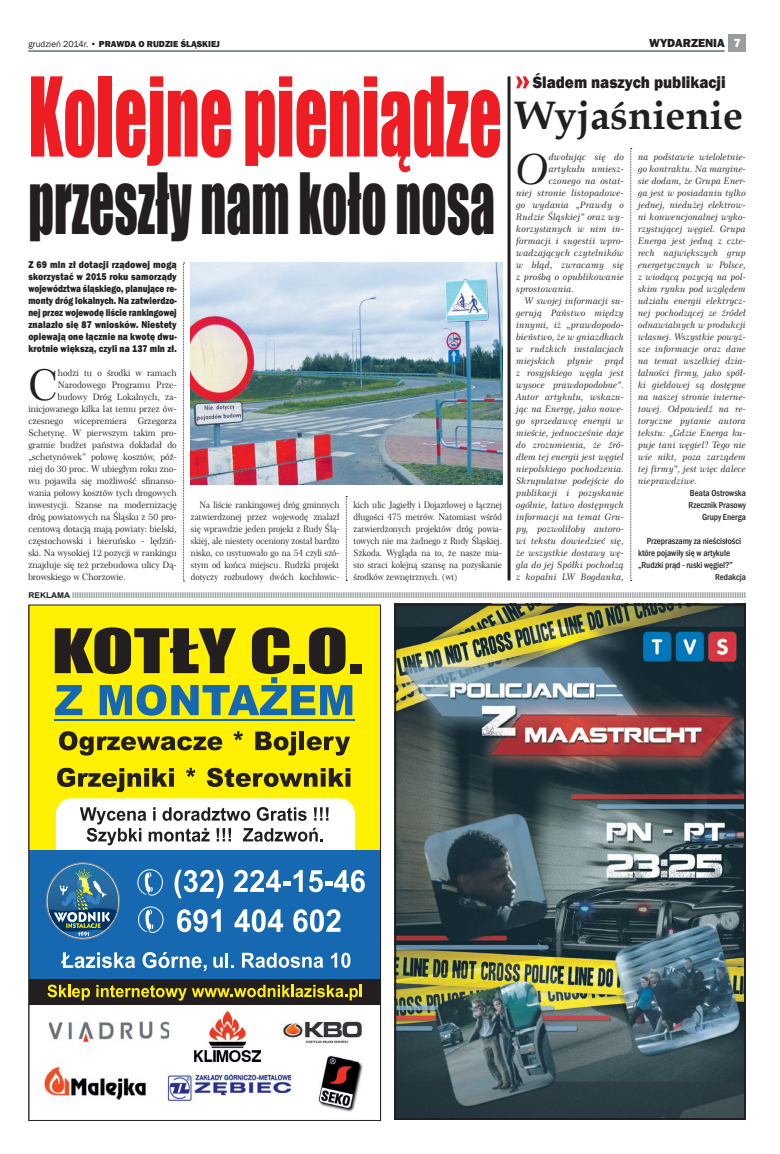
<style>
.page{position:relative;width:780px;height:1154px;background:#fff}
.page>*{position:absolute;margin:0;border:0;box-sizing:border-box;transform-origin:0 0}
.t1{font:101.4px "Impact";color:#ee1d23;scale:.64 1}
.t2{font:77.4px "Impact";color:#231f20;scale:.64 1}
.t3{font:42.5px "Century 751 No 2 EU";color:#231f20}
.t4{font:italic 42.4px "Century 751 No 2 EU";color:#231f20;scale:1.05 1}
.t5{font:700 39.8px "Book Antiqua";color:#231f20}
.t6{font:800 17.2px "Franklin Gothic";color:#231f20;scale:.9 1}
.t7{font:800 12px "Franklin Gothic";color:#231f20}
.t8{font:800 10.2px/12px "Franklin Gothic";letter-spacing:.01em;color:#231f20;text-align:justify;scale:.87 1}
.t9{font:italic 9px/12px "Century 751 No 2 EU";color:#231f20;text-align:justify}
.t10{font:9px "Century 751 No 2 EU";color:#231f20}
.t11{font:9px/12px "Century 751 No 2 EU";color:#231f20;text-align:justify;scale:.93 1}
.t12{font:italic 9px "Century 751 No 2 EU";color:#231f20;scale:1.05 1}
.t13{font:500 condensed 9px/12px "Franklin Gothic";color:#231f20;text-align:right}
.t14{font:800 9px "Franklin Gothic";color:#231f20}
.t15{font:700 8px "Arial";color:#939598;scale:1.05 1}
.s1{font-weight:400}
.s2{color:#fff}
.s3{color:#231f20}
</style>
<div class="page">
<div style="left:729px;top:34px;width:17px;height:17px;background:#9a9da0"></div>
<hr style="left:28px;top:51px;width:696px;height:1px;background:#15242e">
<img style="left:397px;top:607px;width:346px;height:510px">
<div style="left:394px;top:604px;width:352px;height:516px;border:2px solid #231f20"></div>
<svg style="left:30px;top:606px;width:349px;height:494px"></svg>
<div style="left:350px;top:664px;width:11px;height:9px;background:#231f20"></div>
<svg style="left:55px;top:627px;width:297px;height:88px;background:#8b932d"></svg>
<hr style="left:54px;top:719px;width:301px;height:2px;background:#1668b1">
<img style="left:160px;top:1073px;width:137px;height:29px">
<img style="left:38px;top:1061px;width:117px;height:40px">
<img style="left:280px;top:1016px;width:86px;height:32px">
<img style="left:49px;top:1011px;width:120px;height:41px">
<img style="left:194px;top:1011px;width:67px;height:51px">
<div style="left:29px;top:850px;width:351px;height:154px;background:#1668b1"></div>
<svg style="left:61px;top:952px;width:74px;height:16px"></svg>
<svg style="left:143px;top:952px;width:63px;height:19px"></svg>
<svg style="left:213px;top:957px;width:10px;height:11px"></svg>
<hr style="left:225px;top:953px;width:3px;height:14px;background:#fff">
<svg style="left:242px;top:953px;width:81px;height:15px"></svg>
<svg style="left:331px;top:952px;width:19px;height:16px"></svg>
<svg style="left:177px;top:909px;width:44px;height:23px"></svg>
<svg style="left:234px;top:909px;width:49px;height:23px"></svg>
<svg style="left:293px;top:909px;width:47px;height:23px"></svg>
<svg style="left:138px;top:906px;width:25px;height:27px"></svg>
<svg style="left:137px;top:869px;width:26px;height:26px"></svg>
<svg style="left:174px;top:869px;width:49px;height:29px"></svg>
<svg style="left:234px;top:870px;width:69px;height:22px"></svg>
<svg style="left:309px;top:870px;width:56px;height:22px"></svg>
<img style="left:319px;top:1056px;width:44px;height:56px">
<svg style="left:45px;top:862px;width:75px;height:78px"></svg>
<svg style="left:59px;top:731px;width:163px;height:24px;background:#aa9f0c"></svg>
<svg style="left:233px;top:731px;width:10px;height:9px"></svg>
<svg style="left:255px;top:731px;width:41px;height:24px"></svg>
<div style="left:299px;top:731px;width:5px;height:19px;background:#231f20"></div>
<svg style="left:307px;top:736px;width:43px;height:19px"></svg>
<svg style="left:57px;top:768px;width:117px;height:24px;background:#a2980d"></svg>
<svg style="left:186px;top:768px;width:9px;height:9px"></svg>
<svg style="left:207px;top:768px;width:143px;height:19px;background:#918810"></svg>
<svg style="left:80px;top:807px;width:248px;height:38px"></svg>
<div style="left:29px;top:979px;width:351px;height:25px;background:#231f20"></div>
<svg style="left:47px;top:984px;width:43px;height:16px"></svg>
<svg style="left:96px;top:985px;width:266px;height:15px"></svg>
<svg style="left:516px;top:76px;width:13px;height:12px"></svg>
<svg style="left:630px;top:148px;width:1px;height:433px"></svg>
<hr style="left:507px;top:76px;width:3px;height:504px;background:#231f20">
<img style="left:191px;top:263px;width:311px;height:221px">
<svg style="left:183px;top:263px;width:2px;height:319px"></svg>
<svg style="left:346px;top:496px;width:1px;height:85px"></svg>
<p class="t14" style="left:28px;top:38px;width:193px"><span class="s1">grudzień 2014r. •</span> PRAWDA O RUDZIE ŚLĄSKIEJ</p>
<h3 class="t7" style="left:649px;top:35px;width:93px">WYDARZENIA <span class="s2">7</span></h3>
<h1 class="t1" style="left:28px;top:38px;width:741px">Kolejne pieniądze</h1>
<h2 class="t2" style="left:28px;top:144px;width:731px">przeszły nam koło nosa</h2>
<p class="t8" style="left:28px;top:259px;width:172px">Z 69 mln zł dotacji rządowej mogą skorzystać w 2015 roku samorządy województwa śląskiego, planujące re&shy;monty dróg lokalnych. Na zatwierdzo&shy;nej przez wojewodę liście rankingowej znalazło się 87 wniosków. Niestety opiewają one łącznie na kwotę dwu&shy;krotnie większą, czyli na 137 mln zł.</p>
<h3 class="t3" style="left:28px;top:359px;width:31px">C</h3>
<p class="t10" style="left:58px;top:368px;width:120px">hodzi tu o środki w ramach</p>
<p class="t10" style="left:58px;top:380px;width:120px">Narodowego Programu Prze-</p>
<p class="t10" style="left:58px;top:392px;width:120px">budowy Dróg Lokalnych, za-</p>
<p class="t10" style="left:28px;top:404px;width:150px">inicjowanego kilka lat temu przez ów-</p>
<p class="t10" style="left:28px;top:416px;width:150px">czesnego wicepremiera Grzegorza</p>
<p class="t10" style="left:28px;top:428px;width:150px">Schetynę. W pierwszym takim pro-</p>
<p class="t10" style="left:28px;top:440px;width:150px">gramie budżet państwa dokładał do</p>
<p class="t10" style="left:28px;top:452px;width:150px">„schetynówek” połowę kosztów, póź-</p>
<p class="t10" style="left:28px;top:464px;width:150px">niej do 30 proc. W ubiegłym roku zno-</p>
<p class="t10" style="left:28px;top:476px;width:150px">wu pojawiła się możliwość sfinanso-</p>
<p class="t10" style="left:28px;top:488px;width:150px">wania połowy kosztów tych drogowych</p>
<p class="t10" style="left:28px;top:500px;width:150px">inwestycji. Szanse na modernizację</p>
<p class="t10" style="left:28px;top:512px;width:150px">dróg powiatowych na Śląsku z 50 pro-</p>
<p class="t10" style="left:28px;top:524px;width:150px">centową dotacją mają powiaty: bielski,</p>
<p class="t10" style="left:28px;top:536px;width:150px">częstochowski i bieruńsko - lędziń-</p>
<p class="t10" style="left:28px;top:548px;width:150px">ski. Na wysokiej 12 pozycji w rankingu</p>
<p class="t10" style="left:28px;top:560px;width:150px">znajduje się też przebudowa ulicy Dą-</p>
<p class="t10" style="left:28px;top:572px;width:99px">browskiego w Chorzowie.</p>
<p class="t11" style="left:191px;top:499px;width:161px;text-indent:9px">Na liście rankingowej dróg gminnych zatwierdzonej przez wojewodę znalazł się wprawdzie jeden projekt z Rudy Ślą&shy;skiej, ale niestety oceniony został bardzo nisko, co usytuowało go na 54 czyli szó&shy;stym od końca miejscu. Rudzki projekt dotyczy rozbudowy dwóch kochłowic-</p>
<p class="t11" style="left:353px;top:499px;width:161px">kich ulic Jagiełły i Dojazdowej o łącznej długości 475 metrów. Natomiast wśród zatwierdzonych projektów dróg powia&shy;towych nie ma żadnego z Rudy Śląskiej.<br>Szkoda. Wygląda na to, że nasze mia&shy;sto straci kolejną szansę na pozyskanie środków zewnętrznych. (wt)</p>
<h3 class="t6" style="left:532px;top:71px;width:216px">Śladem naszych publikacji</h3>
<h3 class="t5" style="left:515px;top:89px;width:229px">Wyjaśnienie</h3>
<h3 class="t4" style="left:516px;top:144px;width:32px">O</h3>
<p class="t12" style="left:548px;top:152px;width:73px">dwołując się do</p>
<p class="t12" style="left:548px;top:164px;width:73px">artykułu umiesz-</p>
<p class="t12" style="left:548px;top:176px;width:73px">czonego na ostat-</p>
<p class="t12" style="left:516px;top:188px;width:104px">niej stronie listopadowe-</p>
<p class="t12" style="left:516px;top:200px;width:104px">go wydania „Prawdy o</p>
<p class="t12" style="left:516px;top:212px;width:104px">Rudzie Śląskiej” oraz wy-</p>
<p class="t12" style="left:516px;top:224px;width:104px">korzystanych w nim in-</p>
<p class="t12" style="left:516px;top:236px;width:104px">formacji i sugestii wpro-</p>
<p class="t12" style="left:516px;top:248px;width:104px">wadzających czytelników</p>
<p class="t12" style="left:516px;top:260px;width:104px">w błąd, zwracamy się</p>
<p class="t12" style="left:516px;top:272px;width:104px">z prośbą o opublikowanie</p>
<p class="t12" style="left:516px;top:284px;width:57px">sprostowania.</p>
<p class="t9" style="left:524px;top:295px;width:101px">W swojej informacji su-</p>
<p class="t9" style="left:516px;top:307px;width:109px">gerują Państwo między</p>
<p class="t9" style="left:516px;top:319px;width:109px">innymi, iż „prawdopodo-</p>
<p class="t9" style="left:516px;top:331px;width:109px">bieństwo, że w gniazdkach</p>
<p class="t9" style="left:516px;top:343px;width:109px">w rudzkich instalacjach</p>
<p class="t9" style="left:516px;top:355px;width:41px">miejskich</p>
<p class="t9" style="left:567px;top:355px;width:27px">płynie</p>
<p class="t9" style="left:516px;top:355px;width:109px;text-indent:89px">prąd z rosyjskiego węgla jest wysoce prawdopodobne”.<br>Autor artykułu, wskazu&shy;jąc na Energę, jako nowe&shy;go sprzedawcę energii w mieście, jednocześnie daje do zrozumienia, że źró&shy;dłem tej energii jest węgiel niepolskiego pochodzenia.<br>Skrupulatne podejście do publikacji i pozyskanie ogólnie, łatwo dostępnych informacji na temat Gru&shy;py, pozwoliłoby autoro&shy;wi tekstu dowiedzieć się, że wszystkie dostawy wę&shy;gla do jej Spółki pochodzą z kopalni LW Bogdanka,</p>
<p class="t9" style="left:638px;top:151px;width:109px">na podstawie wieloletnie&shy;go kontraktu. Na margine&shy;sie dodam, że Grupa Ener&shy;ga jest w posiadaniu tylko jednej, niedużej elektrow&shy;ni konwencjonalnej wyko&shy;rzystującej węgiel. Grupa Energa jest jedną z czte&shy;rech największych grup energetycznych w Polsce, z wiodącą pozycją na pol&shy;skim rynku pod względem udziału energii elektrycz&shy;nej pochodzącej ze źródeł odnawialnych w produkcji własnej. Wszystkie powyż&shy;sze informacje oraz dane na temat wszelkiej dzia&shy;łalności firmy, jako spół&shy;ki giełdowej są dostępne na naszej stronie interne&shy;towej. Odpowiedź na re&shy;toryczne pytanie autora tekstu: „Gdzie Energa ku&shy;puje tani węgiel? Tego nie wie nikt, poza zarządem tej firmy”, jest więc dalece nieprawdziwe.</p>
<p class="t13" style="left:688px;top:487px;width:59px">Beata Ostrowska<br>Rzecznik Prasowy<br>Grupy Energa</p>
<p class="t13" style="left:646px;top:535px;width:96px">Przepraszamy za nieścisłości</p>
<p class="t13" style="left:638px;top:547px;width:93px">które pojawiły się w artykule</p>
<p class="t13" style="left:638px;top:559px;width:96px">„Rudzki prąd - ruski węgiel?”</p>
<p class="t13" style="left:715px;top:571px;width:32px">Redakcja</p>
<p class="t15" style="left:28px;top:589px;width:685px"><span class="s3">REKLAMA</span> IIIIIIIIIIIIIIIIIIIIIIIIIIIIIIIIIIIIIIIIIIIIIIIIIIIIIIIIIIIIIIIIIIIIIIIIIIIIIIIIIIIIIIIIIIIIIIIIIIIIIIIIIIIIIIIIIIIIIIIIIIIIIIIIIIIIIIIIIIIIIIIIIIIIIIIIIIIIIIIIIIIIIIIIIIIIIIIIIIIIIIIIIIIIIIIIIIIIIIIIIIIIIIIIIIIIIIIIIIIIIIIIIIIIIIIIIIIIIIIIIIIIIIIIIIIIIIIIIIIIIIIIIIIIIIIIIIIIIIIIIIIIIIIII</p>
</div>
